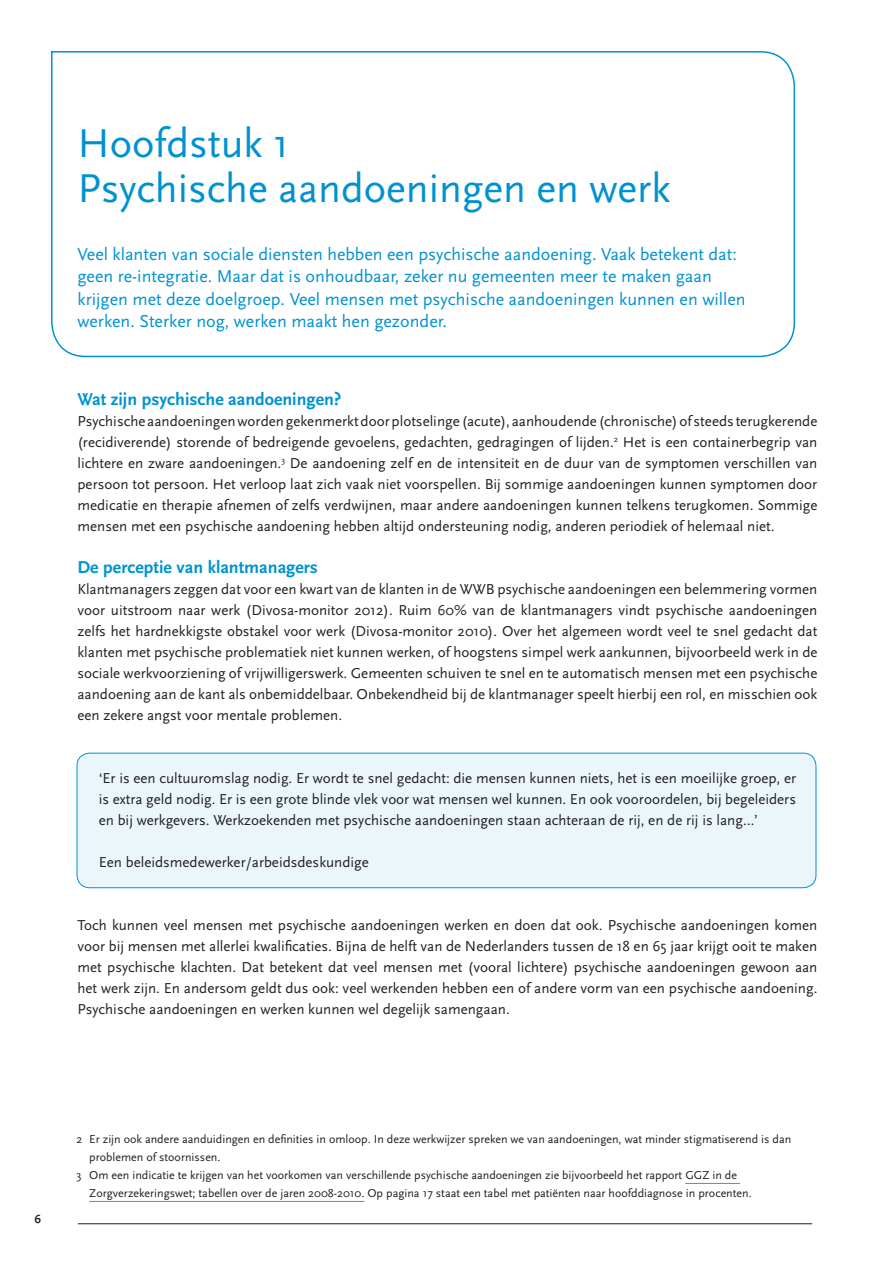
<style>
.page{position:relative;width:893px;height:1263px;background:#fff}
.page>*{position:absolute;margin:0;border:0;box-sizing:border-box;transform-origin:0 0}
.Kop_hoofdstuk{font:42px "Scala Sans OT";color:#0092d0}
.Intro{font:18px/22.5px "Scala Sans OT";color:#0092d0}
.Intro-2{font:700 18px "Scala Sans OT";color:#0092d0}
.Tussenkop{font:700 18px "Scala Sans OT";color:#0092d0}
.Body{font:15px/21px "Scala Sans OT";color:#231f20;text-align:justify}
.Voetnoot{font:12px/18px "Scala Sans OT";color:#231f20}
.t1{font:700 12px "Scala Sans OT";color:#231f20}
</style>
<div class="page">
<hr style="left:78px;top:1223px;width:734px;height:1px;background:#231f20">
<div style="left:77px;top:753px;width:739px;height:135px;background:#ebf6fb;border-radius:13px"></div>
<div style="left:77px;top:753px;width:739px;height:135px;border:1px solid #0092d0;border-radius:13px"></div>
<svg style="left:51px;top:51px;width:745px;height:307px"></svg>
<hr style="left:685px;top:1183px;width:55px;height:1px;background:#808285">
<hr style="left:89px;top:1201px;width:275px;height:1px;background:#808285">
<p class="Kop_hoofdstuk" style="left:77px;top:120px;width:214px">Hoofdstuk 1</p>
<p class="Kop_hoofdstuk" style="left:77px;top:165px;width:594px">Psychische aandoeningen en werk</p>
<p class="Intro" style="left:77px;top:243px;width:661px">Veel klanten van sociale diensten hebben een psychische aandoening. Vaak betekent dat:</p>
<p class="Intro" style="left:77px;top:265px;width:670px">geen re-integratie. Maar dat is onhoudbaar, zeker nu gemeenten meer te maken gaan krijgen met deze doelgroep. Veel mensen met psychische aandoeningen kunnen en willen werken. Sterker nog, werken maakt hen gezonder.</p>
<p class="Intro-2" style="left:77px;top:389px;width:265px">Wat zijn psychische aandoeningen?</p>
<p class="Body" style="left:77px;top:411px;width:741px">Psychische aandoeningen worden gekenmerkt door plotselinge (acute), aanhoudende (chronische) of steeds terugkerende (recidiverende) storende of bedreigende gevoelens, gedachten, gedragingen of lijden.<sup>2</sup> Het is een containerbegrip van lichtere en zware aandoeningen.<sup>3</sup> De aandoening zelf en de intensiteit en de duur van de symptomen verschillen van persoon tot persoon. Het verloop laat zich vaak niet voorspellen. Bij sommige aandoeningen kunnen symptomen door medicatie en therapie afnemen of zelfs verdwijnen, maar andere aandoeningen kunnen telkens terugkomen. Sommige mensen met een psychische aandoening hebben altijd ondersteuning nodig, anderen periodiek of helemaal niet.</p>
<p class="Tussenkop" style="left:77px;top:557px;width:242px">De perceptie van klantmanagers</p>
<p class="Body" style="left:77px;top:579px;width:741px">Klantmanagers zeggen dat voor een kwart van de klanten in de WWB psychische aandoeningen een belemmering vormen voor uitstroom naar werk (Divosa-monitor 2012). Ruim 60% van de klantmanagers vindt psychische aandoeningen zelfs het hardnekkigste obstakel voor werk (Divosa-monitor 2010). Over het algemeen wordt veel te snel gedacht dat klanten met psychische problematiek niet kunnen werken, of hoogstens simpel werk aankunnen, bijvoorbeeld werk in de sociale werkvoorziening of vrijwilligerswerk. Gemeenten schuiven te snel en te automatisch mensen met een psychische aandoening aan de kant als onbemiddelbaar. Onbekendheid bij de klantmanager speelt hierbij een rol, en misschien ook een zekere angst voor mentale problemen.</p>
<p class="Body" style="left:99px;top:768px;width:699px">‘Er is een cultuuromslag nodig. Er wordt te snel gedacht: die mensen kunnen niets, het is een moeilijke groep, er is extra geld nodig. Er is een grote blinde vlek voor wat mensen wel kunnen. En ook vooroordelen, bij begeleiders en bij werkgevers. Werkzoekenden met psychische aandoeningen staan achteraan de rij, en de rij is lang…’</p>
<p class="Body" style="left:99px;top:852px;width:272px">Een beleidsmedewerker/arbeidsdeskundige</p>
<p class="Body" style="left:77px;top:915px;width:741px">Toch kunnen veel mensen met psychische aandoeningen werken en doen dat ook. Psychische aandoeningen komen voor bij mensen met allerlei kwalificaties. Bijna de helft van de Nederlanders tussen de 18 en 65 jaar krijgt ooit te maken met psychische klachten. Dat betekent dat veel mensen met (vooral lichtere) psychische aandoeningen gewoon aan het werk zijn. En andersom geldt dus ook: veel werkenden hebben een of andere vorm van een psychische aandoening.<br>Psychische aandoeningen en werken kunnen wel degelijk samengaan.</p>
<p class="t1" style="left:35px;top:1213px;width:8px">6</p>
<p class="Voetnoot" style="left:89px;top:1130px;width:703px;text-indent:-13px">2 Er zijn ook andere aanduidingen en definities in omloop. In deze werkwijzer spreken we van aandoeningen, wat minder stigmatiserend is dan problemen of stoornissen.</p>
<p class="Voetnoot" style="left:89px;top:1166px;width:664px;text-indent:-13px">3 Om een indicatie te krijgen van het voorkomen van verschillende psychische aandoeningen zie bijvoorbeeld het rapport GGZ in de<br>Zorgverzekeringswet; tabellen over de jaren 2008-2010. Op pagina 17 staat een tabel met patiënten naar hoofddiagnose in procenten.</p>
</div>
